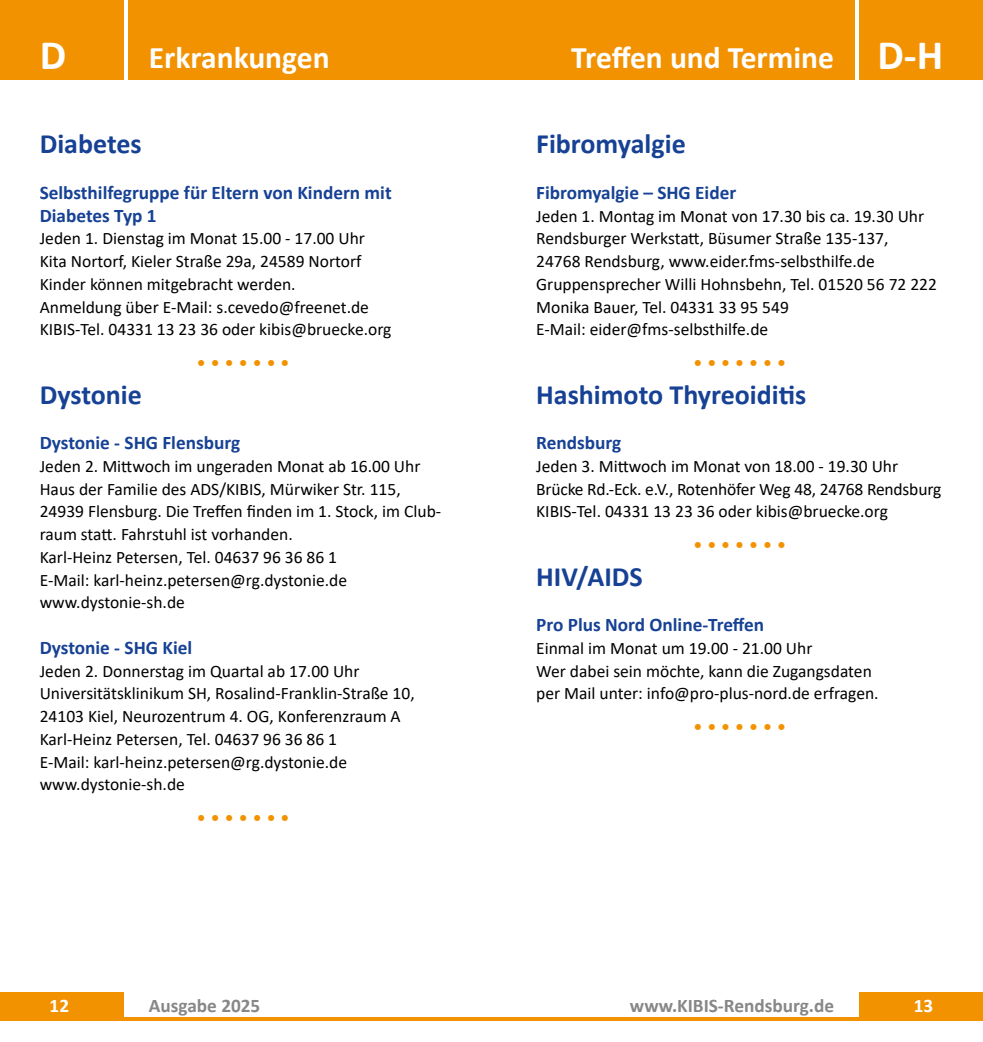
<style>
.page{position:relative;width:983px;height:1042px;background:#fff}
.page>*{position:absolute;margin:0;border:0;box-sizing:border-box;transform-origin:0 0}
.t1{font:700 42px "Calibri";color:#fff}
.t2{font:700 31.5px "Calibri";color:#fff}
.t3{font:700 28px "Calibri";color:#164194}
.t4{font:700 19.25px/22.8px "Calibri";color:#164194}
.t5{font:19.25px "Calibri";color:#f39200}
.t6{font:700 19.25px "Calibri";color:#878787}
.t7{font:700 19.25px "Calibri";color:#fff}
.t8{font:17.5px/22.8px "Calibri";color:#000}
</style>
<div class="page">
<div style="left:0;top:0;width:982px;height:79px;background:#f39200"></div>
<div style="left:0;top:992px;width:124px;height:25px;background:#f39200"></div>
<div style="left:858px;top:992px;width:124px;height:25px;background:#f39200"></div>
<hr style="left:0;top:1017px;width:982px;height:4px;background:#f39200">
<hr style="left:124px;top:0;width:4px;height:79px;background:#fff">
<svg style="left:855px;top:0;width:3px;height:79px"></svg>
<h1 class="t1" style="left:40px;top:25px;width:28px">D</h1>
<h1 class="t1" style="left:877px;top:25px;width:67px">D-H</h1>
<h2 class="t2" style="left:149px;top:36px;width:182px">Erkrankungen</h2>
<h2 class="t2" style="left:571px;top:36px;width:264px">Treffen und Termine</h2>
<h3 class="t3" style="left:40px;top:124px;width:103px">Diabetes</h3>
<p class="t4" style="left:40px;top:181px;width:353px">Selbsthilfegruppe für Eltern von Kindern mit<br>Diabetes Typ 1</p>
<p class="t8" style="left:40px;top:227px;width:353px">Jeden 1. Dienstag im Monat 15.00 - 17.00 Uhr Kita Nortorf, Kieler Straße 29a, 24589 Nortorf Kinder können mitgebracht werden.<br>Anmeldung über E-Mail: s.cevedo@freenet.de KIBIS-Tel. 04331 13 23 36 oder kibis@bruecke.org</p>
<p class="t5" style="left:196px;top:349px;width:95px">• • • • • • •</p>
<h3 class="t3" style="left:40px;top:374px;width:104px">Dystonie</h3>
<p class="t4" style="left:40px;top:431px;width:202px">Dystonie - SHG Flensburg</p>
<p class="t8" style="left:40px;top:454px;width:403px">Jeden 2. Mittwoch im ungeraden Monat ab 16.00 Uhr Haus der Familie des ADS/KIBIS, Mürwiker Str. 115, 24939 Flensburg. Die Treffen finden im 1. Stock, im Club&shy;raum statt. Fahrstuhl ist vorhanden.<br>Karl-Heinz Petersen, Tel. 04637 96 36 86 1<br>E-Mail: karl-heinz.petersen@rg.dystonie.de www.dystonie-sh.de</p>
<p class="t4" style="left:40px;top:636px;width:154px">Dystonie - SHG Kiel</p>
<p class="t8" style="left:40px;top:659px;width:376px">Jeden 2. Donnerstag im Quartal ab 17.00 Uhr Universitätsklinikum SH, Rosalind-Franklin-Straße 10, 24103 Kiel, Neurozentrum 4. OG, Konferenzraum A Karl-Heinz Petersen, Tel. 04637 96 36 86 1<br>E-Mail: karl-heinz.petersen@rg.dystonie.de www.dystonie-sh.de</p>
<p class="t5" style="left:196px;top:804px;width:95px">• • • • • • •</p>
<h3 class="t3" style="left:536px;top:124px;width:151px">Fibromyalgie</h3>
<p class="t4" style="left:536px;top:181px;width:201px">Fibromyalgie – SHG Eider</p>
<p class="t8" style="left:536px;top:204px;width:402px">Jeden 1. Montag im Monat von 17.30 bis ca. 19.30 Uhr Rendsburger Werkstatt, Büsumer Straße 135-137, 24768 Rendsburg, www.eider.fms-selbsthilfe.de Gruppensprecher Willi Hohnsbehn, Tel. 01520 56 72 222<br>Monika Bauer, Tel. 04331 33 95 549<br>E-Mail: eider@fms-selbsthilfe.de</p>
<p class="t5" style="left:693px;top:349px;width:95px">• • • • • • •</p>
<h3 class="t3" style="left:536px;top:374px;width:272px">Hashimoto Thyreoiditis</h3>
<p class="t4" style="left:536px;top:431px;width:86px">Rendsburg</p>
<p class="t8" style="left:536px;top:454px;width:406px">Jeden 3. Mittwoch im Monat von 18.00 - 19.30 Uhr<br>Brücke Rd.-Eck. e.V., Rotenhöfer Weg 48, 24768 Rendsburg<br>KIBIS-Tel. 04331 13 23 36 oder kibis@bruecke.org</p>
<p class="t5" style="left:693px;top:531px;width:95px">• • • • • • •</p>
<h3 class="t3" style="left:536px;top:556px;width:108px">HIV/AIDS</h3>
<p class="t4" style="left:536px;top:613px;width:229px">Pro Plus Nord Online-Treffen</p>
<p class="t8" style="left:536px;top:636px;width:344px">Einmal im Monat um 19.00 - 21.00 Uhr<br>Wer dabei sein möchte, kann die Zugangsdaten per Mail unter: info@pro-plus-nord.de erfragen.</p>
<p class="t5" style="left:693px;top:713px;width:95px">• • • • • • •</p>
<p class="t6" style="left:149px;top:992px;width:113px">Ausgabe 2025</p>
<p class="t6" style="left:629px;top:992px;width:205px">www.KIBIS-Rendsburg.de</p>
<p class="t7" style="left:50px;top:992px;width:21px">12</p>
<p class="t7" style="left:913px;top:992px;width:21px">13</p>
</div>
